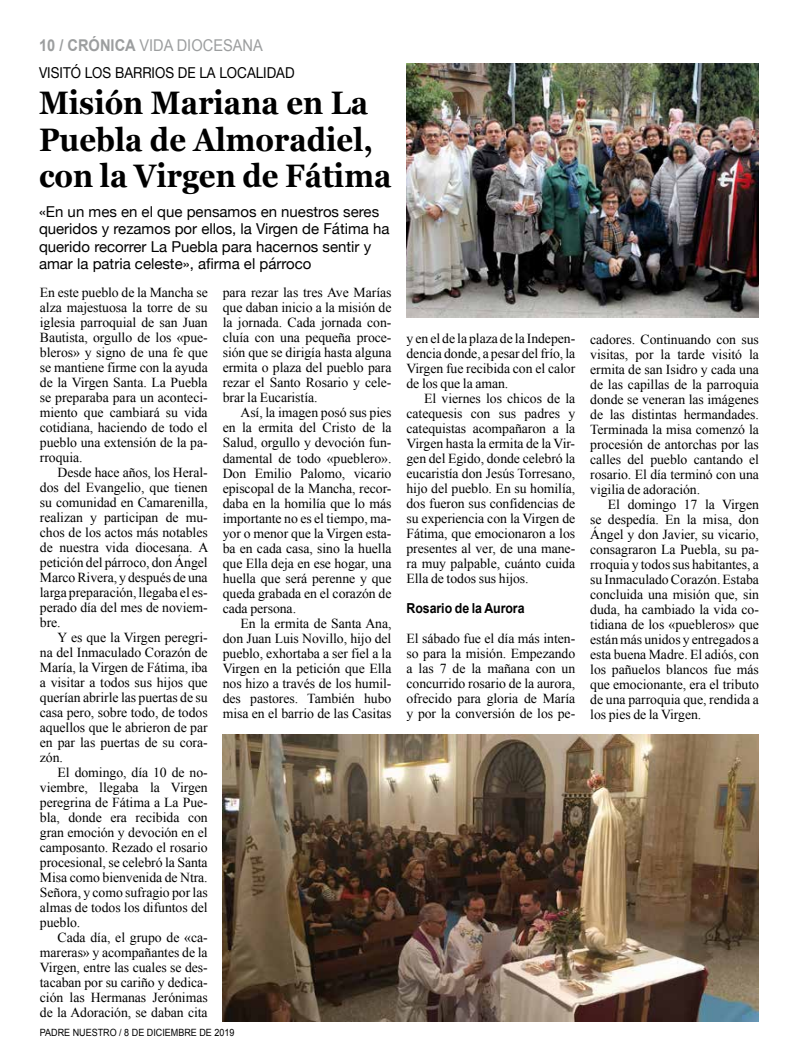
<style>
.page{position:relative;width:798px;height:1063px;background:#fff}
.page>*{position:absolute;margin:0;border:0;box-sizing:border-box;transform-origin:0 0}
.t1{font:700 32.5px/36.2px "Georgia";color:#000;scale:.9 1}
.t2{font:16.25px "Arial";color:#9c9e9f;scale:.9 1}
.t3{font:15px/17.5px "Helvetica Neue";color:#000}
.t4{font:15px "Helvetica Neue";color:#000;scale:.9 1}
.t5{font:13.75px/15px "Times New Roman";letter-spacing:-.005em;color:#000;text-align:justify}
.t6{font:700 13.75px "Arial";letter-spacing:-.005em;color:#000;scale:.9 1}
.t7{font:10px "Arial";color:#000;scale:.9 1}
.s1{font-weight:700}
</style>
<div class="page">
<img style="left:406px;top:64px;width:352px;height:253px">
<img style="left:223px;top:735px;width:535px;height:287px">
<p class="t2" style="left:39px;top:34px;width:250px"><span class="s1">10 / CRÓNICA</span> VIDA DIOCESANA</p>
<p class="t4" style="left:39px;top:62px;width:285px">VISITÓ LOS BARRIOS DE LA LOCALIDAD</p>
<h1 class="t1" style="left:39px;top:83px;width:393px">Misión Mariana en La<br>Puebla de Almoradiel, con la Virgen de Fátima</h1>
<p class="t3" style="left:39px;top:204px;width:352px">«En un mes en el que pensamos en nuestros seres queridos y rezamos por ellos, la Virgen de Fátima ha querido recorrer La Puebla para hacernos sentir y amar la patria celeste», afirma el párroco</p>
<p class="t5" style="left:40px;top:285px;width:169px">En este pueblo de la Mancha se alza majestuosa la torre de su iglesia parroquial de san Juan Bautista, orgullo de los «pue&shy;bleros» y signo de una fe que se mantiene firme con la ayuda de la Virgen Santa. La Puebla se preparaba para un aconteci&shy;miento que cambiará su vida cotidiana, haciendo de todo el pueblo una extensión de la pa&shy;rroquia.</p>
<p class="t5" style="left:40px;top:465px;width:170px;text-indent:18px">Desde hace años, los Heral&shy;dos del Evangelio, que tienen su comunidad en Camarenilla, realizan y participan de mu&shy;chos de los actos más notables de nuestra vida diocesana. A petición del párroco, don Ángel Marco Rivera, y después de una larga preparación, llegaba el es&shy;perado día del mes de noviem&shy;bre.</p>
<p class="t5" style="left:40px;top:630px;width:169px;text-indent:18px">Y es que la Virgen peregri&shy;na del Inmaculado Corazón de María, la Virgen de Fátima, iba a visitar a todos sus hijos que querían abrirle las puertas de su casa pero, sobre todo, de todos aquellos que le abrieron de par en par las puertas de su cora&shy;zón.</p>
<p class="t5" style="left:40px;top:765px;width:169px;text-indent:18px">El domingo, día 10 de no&shy;viembre, llegaba la Virgen peregrina de Fátima a La Pue&shy;bla, donde era recibida con gran emoción y devoción en el camposanto. Rezado el rosario procesional, se celebró la Santa Misa como bienvenida de Ntra.<br>Señora, y como sufragio por las almas de todos los difuntos del pueblo.</p>
<p class="t5" style="left:40px;top:930px;width:169px;text-indent:18px">Cada día, el grupo de «ca&shy;mareras» y acompañantes de la Virgen, entre las cuales se des&shy;tacaban por su cariño y dedica&shy;ción las Hermanas Jerónimas de la Adoración, se daban cita</p>
<p class="t5" style="left:223px;top:285px;width:170px">para rezar las tres Ave Marías que daban inicio a la misión de la jornada. Cada jornada con&shy;cluía con una pequeña proce&shy;sión que se dirigía hasta alguna ermita o plaza del pueblo para rezar el Santo Rosario y cele&shy;brar la Eucaristía.</p>
<p class="t5" style="left:223px;top:405px;width:170px;text-indent:18px">Así, la imagen posó sus pies en la ermita del Cristo de la Salud, orgullo y devoción fun&shy;damental de todo «pueblero».<br>Don Emilio Palomo, vicario episcopal de la Mancha, recor&shy;daba en la homilía que lo más importante no es el tiempo, ma&shy;yor o menor que la Virgen esta&shy;ba en cada casa, sino la huella que Ella deja en ese hogar, una huella que será perenne y que queda grabada en el corazón de cada persona.</p>
<p class="t5" style="left:223px;top:615px;width:170px;text-indent:18px">En la ermita de Santa Ana, don Juan Luis Novillo, hijo del pueblo, exhortaba a ser fiel a la Virgen en la petición que Ella nos hizo a través de los humil&shy;des pastores. También hubo misa en el barrio de las Casitas</p>
<p class="t7" style="left:40px;top:1026px;width:217px">PADRE NUESTRO / 8 DE DICIEMBRE DE 2019</p>
<p class="t5" style="left:406px;top:331px;width:170px">y en el de la plaza de la Indepen&shy;dencia donde, a pesar del frío, la Virgen fue recibida con el calor de los que la aman.</p>
<p class="t5" style="left:406px;top:391px;width:170px;text-indent:18px">El viernes los chicos de la catequesis con sus padres y catequistas acompañaron a la Virgen hasta la ermita de la Vir&shy;gen del Egido, donde celebró la eucaristía don Jesús Torresano, hijo del pueblo. En su homilía, dos fueron sus confidencias de su experiencia con la Virgen de Fátima, que emocionaron a los presentes al ver, de una mane&shy;ra muy palpable, cuánto cuida Ella de todos sus hijos.</p>
<p class="t6" style="left:406px;top:599px;width:133px">Rosario de la Aurora</p>
<p class="t5" style="left:406px;top:631px;width:170px">El sábado fue el día más inten&shy;so para la misión. Empezando a las 7 de la mañana con un concurrido rosario de la aurora, ofrecido para gloria de María y por la conversión de los pe-</p>
<p class="t5" style="left:590px;top:331px;width:170px">cadores. Continuando con sus visitas, por la tarde visitó la ermita de san Isidro y cada una de las capillas de la parroquia donde se veneran las imágenes de las distintas hermandades.<br>Terminada la misa comenzó la procesión de antorchas por las calles del pueblo cantando el rosario. El día terminó con una vigilia de adoración.</p>
<p class="t5" style="left:590px;top:496px;width:170px;text-indent:18px">El domingo 17 la Virgen se despedía. En la misa, don Ángel y don Javier, su vicario, consagraron La Puebla, su pa&shy;rroquia y todos sus habitantes, a su Inmaculado Corazón. Estaba concluida una misión que, sin duda, ha cambiado la vida co&shy;tidiana de los «puebleros» que están más unidos y entregados a esta buena Madre. El adiós, con los pañuelos blancos fue más que emocionante, era el tributo de una parroquia que, rendida a los pies de la Virgen.</p>
</div>
